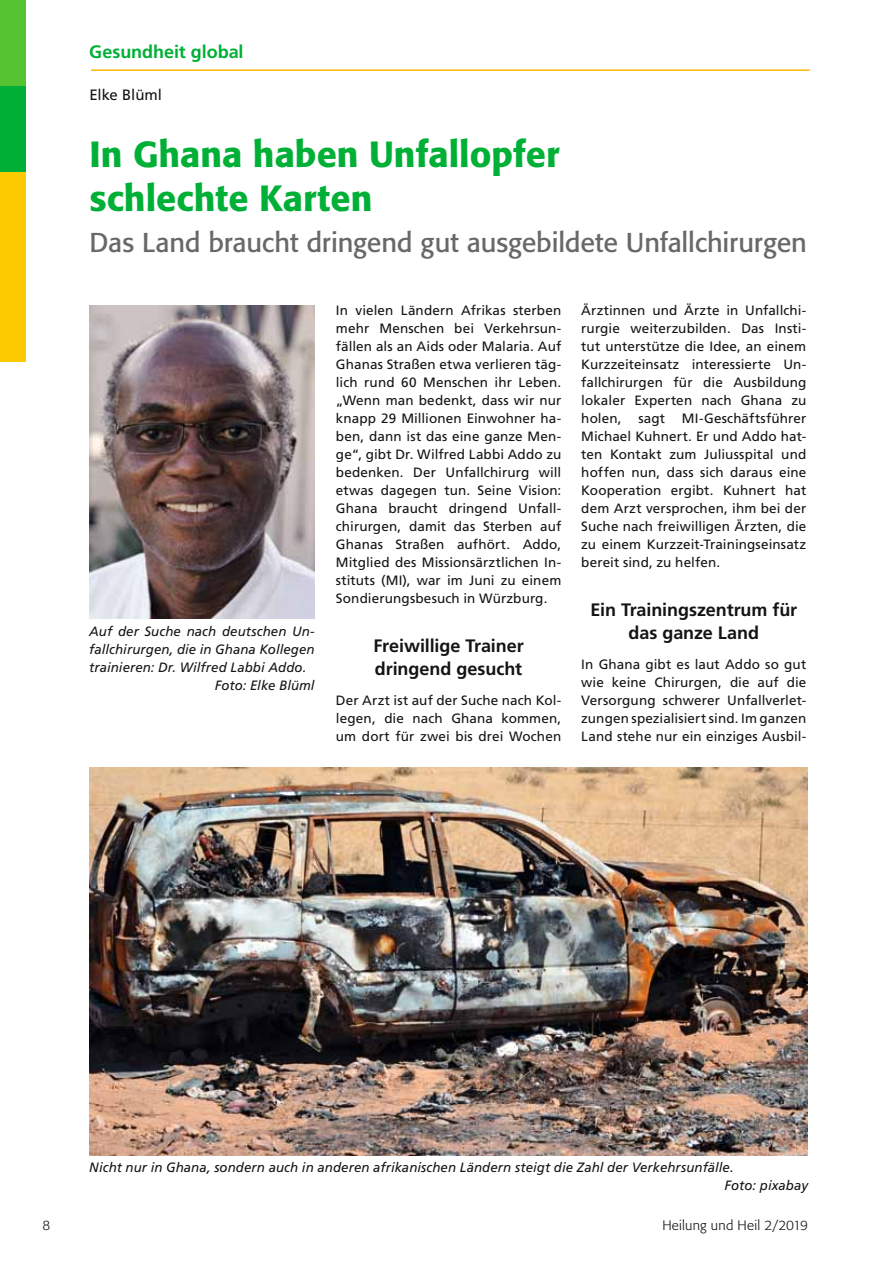
<style>
.page{position:relative;width:893px;height:1263px;background:#fff}
.page>*{position:absolute;margin:0;border:0;box-sizing:border-box;transform-origin:0 0}
.t1{font:500 36px/43.5px "Formata BQ";color:#00b036}
.t2{font:27px "Formata BQ";letter-spacing:-.005em;color:#686867}
.t3{font:700 18px/22.5px "Frutiger LT";letter-spacing:-.005em;color:#141414}
.t4{font:700 18px "Frutiger LT";letter-spacing:-.005em;color:#00b036}
.t5{font:15px "Frutiger LT";letter-spacing:-.005em;color:#141414}
.t6{font:13.5px/18px "Frutiger LT";letter-spacing:.005em;color:#141414;text-align:justify}
.t7{font:italic 13.5px/18px "Frutiger LT";letter-spacing:.005em;color:#141414}
.t8{font:300 13.5px "Formata BQ";letter-spacing:.015em;color:#141414}
</style>
<div class="page">
<div style="left:0;top:172px;width:26px;height:189px;background:#fdc900"></div>
<div style="left:0;top:0;width:26px;height:87px;background:#56c333"></div>
<div style="left:0;top:87px;width:26px;height:85px;background:#00b036"></div>
<hr style="left:91px;top:69px;width:719px;height:2px;background:#fbb900">
<img style="left:89px;top:305px;width:226px;height:314px">
<img style="left:89px;top:767px;width:719px;height:389px">
<h3 class="t4" style="left:89px;top:41px;width:156px">Gesundheit global</h3>
<p class="t5" style="left:89px;top:86px;width:74px">Elke Blüml</p>
<h1 class="t1" style="left:89px;top:133px;width:472px">In Ghana haben Unfallopfer schlechte Karten</h1>
<h2 class="t2" style="left:89px;top:226px;width:719px">Das Land braucht dringend gut ausgebildete Unfallchirurgen</h2>
<p class="t7" style="left:89px;top:622px;width:227px">Auf der Suche nach deutschen Un-</p>
<p class="t7" style="left:89px;top:640px;width:227px">fallchirurgen, die in Ghana Kollegen</p>
<p class="t7" style="left:89px;top:658px;width:219px">trainieren: Dr. Wilfred Labbi Addo.</p>
<p class="t7" style="left:215px;top:676px;width:101px">Foto: Elke Blüml</p>
<p class="t6" style="left:336px;top:301px;width:227px">In vielen Ländern Afrikas sterben mehr Menschen bei Verkehrsun&shy;fällen als an Aids oder Malaria. Auf Ghanas Straßen etwa verlieren täg&shy;lich rund 60 Menschen ihr Leben. „Wenn man bedenkt, dass wir nur knapp 29 Millionen Einwohner ha&shy;ben, dann ist das eine ganze Men&shy;ge“, gibt Dr. Wilfred Labbi Addo zu bedenken. Der Unfallchirurg will etwas dagegen tun. Seine Vision:<br>Ghana braucht dringend Unfall&shy;chirurgen, damit das Sterben auf Ghanas Straßen aufhört. Addo, Mitglied des Missionsärztlichen In&shy;stituts (MI), war im Juni zu einem Sondierungsbesuch in Würzburg.</p>
<h3 class="t3" style="left:373px;top:635px;width:152px">Freiwillige Trainer dringend gesucht</h3>
<p class="t6" style="left:336px;top:692px;width:227px">Der Arzt ist auf der Suche nach Kol&shy;legen, die nach Ghana kommen, um dort für zwei bis drei Wochen</p>
<p class="t6" style="left:581px;top:301px;width:227px">Ärztinnen und Ärzte in Unfallchi&shy;rurgie weiterzubilden. Das Insti&shy;tut unterstütze die Idee, an einem Kurzzeiteinsatz interessierte Un&shy;fallchirurgen für die Ausbildung lokaler Experten nach Ghana zu holen, sagt MI-Geschäftsführer Michael Kuhnert. Er und Addo hat&shy;ten Kontakt zum Juliusspital und hoffen nun, dass sich daraus eine Kooperation ergibt. Kuhnert hat dem Arzt versprochen, ihm bei der Suche nach freiwilligen Ärzten, die zu einem Kurzzeit-Trainingseinsatz bereit sind, zu helfen.</p>
<h3 class="t3" style="left:590px;top:599px;width:208px;text-align:center">Ein Trainingszentrum für das ganze Land</h3>
<p class="t6" style="left:581px;top:656px;width:227px">In Ghana gibt es laut Addo so gut wie keine Chirurgen, die auf die Versorgung schwerer Unfallverlet&shy;zungen spezialisiert sind. Im ganzen Land stehe nur ein einziges Ausbil-</p>
<p class="t7" style="left:724px;top:1158px;width:85px;text-indent:-635px">Nicht nur in Ghana, sondern auch in anderen afrikanischen Ländern steigt die Zahl der Verkehrsunfälle.<br>Foto: pixabay</p>
<p class="t8" style="left:43px;top:1218px;width:9px">8</p>
<p class="t8" style="left:662px;top:1218px;width:147px">Heilung und Heil 2/2019</p>
</div>
